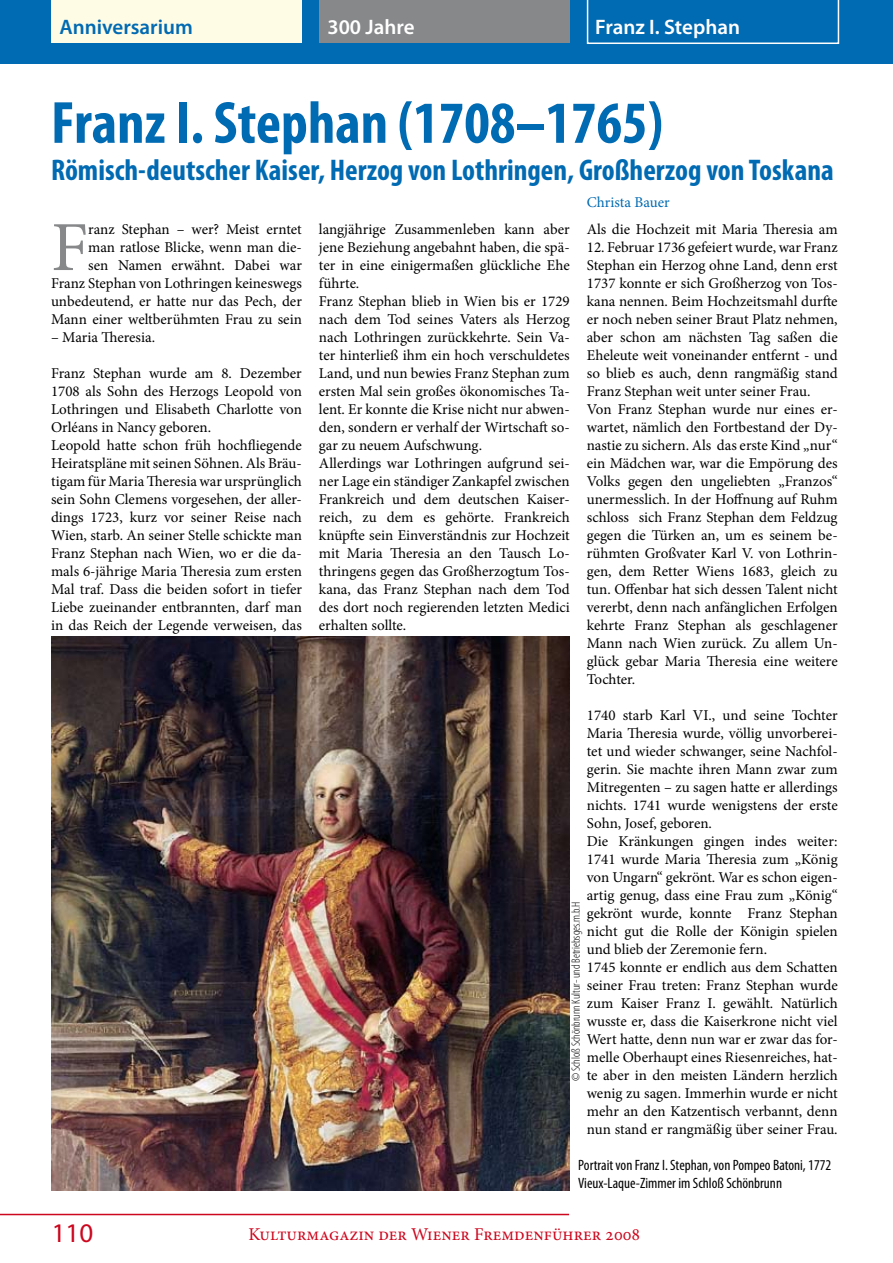
<style>
.page{position:relative;width:893px;height:1263px;background:#fff}
.page>*{position:absolute;margin:0;border:0;box-sizing:border-box;transform-origin:0 0}
.t1{font:70.35px "Minion Pro";color:#87888a}
.t2{font:700 condensed 60px "Myriad Pro";color:#006ab2}
.t3{font:700 condensed 30px "Myriad Pro";color:#006ab2}
.t4{font:27px "Myriad Pro";color:#cd071e}
.t5{font:600 21px "Myriad Pro";color:#fff}
.t6{font:600 21px "Myriad Pro";color:#006ab2}
.t7{font:18px "Minion Pro";color:#cd071e}
.t8{font:15px/18px "Minion Pro";letter-spacing:-.005em;color:#000}
.t9{font:condensed 15px/18px "Myriad Pro";color:#000}
.t10{font:15px "Minion Pro";color:#006ab2}
.t11{font:300 condensed 12px "Myriad Pro";color:#000}
</style>
<div class="page">
<hr style="left:0;top:1214px;width:569px;height:1px;background:#cd071e">
<div style="left:0;top:0;width:893px;height:64px;background:#006ab2"></div>
<img style="left:51px;top:636px;width:519px;height:555px">
<div style="left:51px;top:0;width:251px;height:43px;background:#fffce5"></div>
<div style="left:319px;top:0;width:251px;height:43px;background:#87888a"></div>
<svg style="left:587px;top:0;width:252px;height:44px"></svg>
<h3 class="t6" style="left:60px;top:13px;width:135px">Anniversarium</h3>
<h3 class="t5" style="left:327px;top:13px;width:89px">300 Jahre</h3>
<h3 class="t5" style="left:595px;top:13px;width:146px">Franz I. Stephan</h3>
<h2 class="t2" style="left:51px;top:85px;width:614px">Franz I. Stephan (1708–1765)</h2>
<h3 class="t3" style="left:51px;top:151px;width:784px">Römisch-deutscher Kaiser, Herzog von Lothringen, Großherzog von Toskana</h3>
<p class="t8" style="left:51px;top:220px;width:252px;text-align:right">ranz Stephan – wer? Meist erntet<br>man ratlose Blicke, wenn man die-<br>sen Namen erwähnt. Dabei war Franz Stephan von Lothringen keineswegs unbedeutend, er hatte nur das Pech, der Mann einer weltberühmten Frau zu sein</p>
<p class="t8" style="left:51px;top:328px;width:106px">– Maria Theresia.</p>
<p class="t8" style="left:51px;top:364px;width:252px">Franz Stephan wurde am 8. Dezember 1708 als Sohn des Herzogs Leopold von Lothringen und Elisabeth Charlotte von Orléans in Nancy geboren.<br>Leopold hatte schon früh hochfliegende Heiratspläne mit seinen Söhnen. Als Bräu&shy;tigam für Maria Theresia war ursprünglich sein Sohn Clemens vorgesehen, der aller&shy;dings 1723, kurz vor seiner Reise nach Wien, starb. An seiner Stelle schickte man Franz Stephan nach Wien, wo er die da&shy;mals 6-jährige Maria Theresia zum ersten Mal traf. Dass die beiden sofort in tiefer Liebe zueinander entbrannten, darf man in das Reich der Legende verweisen, das</p>
<h1 class="t1" style="left:51px;top:200px;width:39px">F</h1>
<p class="t10" style="left:587px;top:192px;width:84px">Christa Bauer</p>
<p class="t8" style="left:319px;top:220px;width:252px">langjährige Zusammenleben kann aber jene Beziehung angebahnt haben, die spä&shy;ter in eine einigermaßen glückliche Ehe führte.<br>Franz Stephan blieb in Wien bis er 1729 nach dem Tod seines Vaters als Herzog nach Lothringen zurückkehrte. Sein Va&shy;ter hinterließ ihm ein hoch verschuldetes Land, und nun bewies Franz Stephan zum ersten Mal sein großes ökonomisches Ta&shy;lent. Er konnte die Krise nicht nur abwen&shy;den, sondern er verhalf der Wirtschaft so&shy;gar zu neuem Aufschwung.<br>Allerdings war Lothringen aufgrund sei&shy;ner Lage ein ständiger Zankapfel zwischen Frankreich und dem deutschen Kaiser&shy;reich, zu dem es gehörte. Frankreich knüpfte sein Einverständnis zur Hochzeit mit Maria Theresia an den Tausch Lo&shy;thringens gegen das Großherzogtum Tos&shy;kana, das Franz Stephan nach dem Tod des dort noch regierenden letzten Medici erhalten sollte.</p>
<p class="t8" style="left:587px;top:220px;width:252px">Als die Hochzeit mit Maria Theresia am</p>
<p class="t8" style="left:587px;top:238px;width:252px">12. Februar 1736 gefeiert wurde, war Franz Stephan ein Herzog ohne Land, denn erst 1737 konnte er sich Großherzog von Tos&shy;kana nennen. Beim Hochzeitsmahl durfte er noch neben seiner Braut Platz nehmen, aber schon am nächsten Tag saßen die Eheleute weit voneinander entfernt - und so blieb es auch, denn rangmäßig stand Franz Stephan weit unter seiner Frau.<br>Von Franz Stephan wurde nur eines er&shy;wartet, nämlich den Fortbestand der Dy&shy;nastie zu sichern. Als das erste Kind „nur“ ein Mädchen war, war die Empörung des Volks gegen den ungeliebten „Franzos“ unermesslich. In der Hoffnung auf Ruhm schloss sich Franz Stephan dem Feldzug gegen die Türken an, um es seinem be&shy;rühmten Großvater Karl V. von Lothrin&shy;gen, dem Retter Wiens 1683, gleich zu tun. Offenbar hat sich dessen Talent nicht vererbt, denn nach anfänglichen Erfolgen kehrte Franz Stephan als geschlagener Mann nach Wien zurück. Zu allem Un&shy;glück gebar Maria Theresia eine weitere Tochter.</p>
<p class="t8" style="left:587px;top:706px;width:252px">1740 starb Karl VI., und seine Tochter Maria Theresia wurde, völlig unvorberei&shy;tet und wieder schwanger, seine Nachfol&shy;gerin. Sie machte ihren Mann zwar zum Mitregenten – zu sagen hatte er allerdings nichts. 1741 wurde wenigstens der erste Sohn, Josef, geboren.<br>Die Kränkungen gingen indes weiter:<br>1741 wurde Maria Theresia zum „König von Ungarn“ gekrönt. War es schon eigen&shy;artig genug, dass eine Frau zum „König“ gekrönt wurde, konnte Franz Stephan nicht gut die Rolle der Königin spielen und blieb der Zeremonie fern.<br>1745 konnte er endlich aus dem Schatten seiner Frau treten: Franz Stephan wurde zum Kaiser Franz I. gewählt. Natürlich wusste er, dass die Kaiserkrone nicht viel Wert hatte, denn nun war er zwar das for&shy;melle Oberhaupt eines Riesenreiches, hat&shy;te aber in den meisten Ländern herzlich wenig zu sagen. Immerhin wurde er nicht mehr an den Katzentisch verbannt, denn nun stand er rangmäßig über seiner Frau.</p>
<p class="t11" style="left:569px;top:1081px;width:181px;rotate:-90deg">© Schloß Schönbrunn Kultur- und Betriebsges.m.b.H</p>
<p class="t9" style="left:578px;top:1156px;width:254px">Portrait von Franz I. Stephan, von Pompeo Batoni, 1772<br>Vieux-Laque-Zimmer im Schloß Schönbrunn</p>
<h3 class="t4" style="left:52px;top:1216px;width:43px">110</h3>
<p class="t7" style="left:248px;top:1222px;width:393px">Kulturmagazin der Wiener Fremdenführer 2008</p>
</div>
